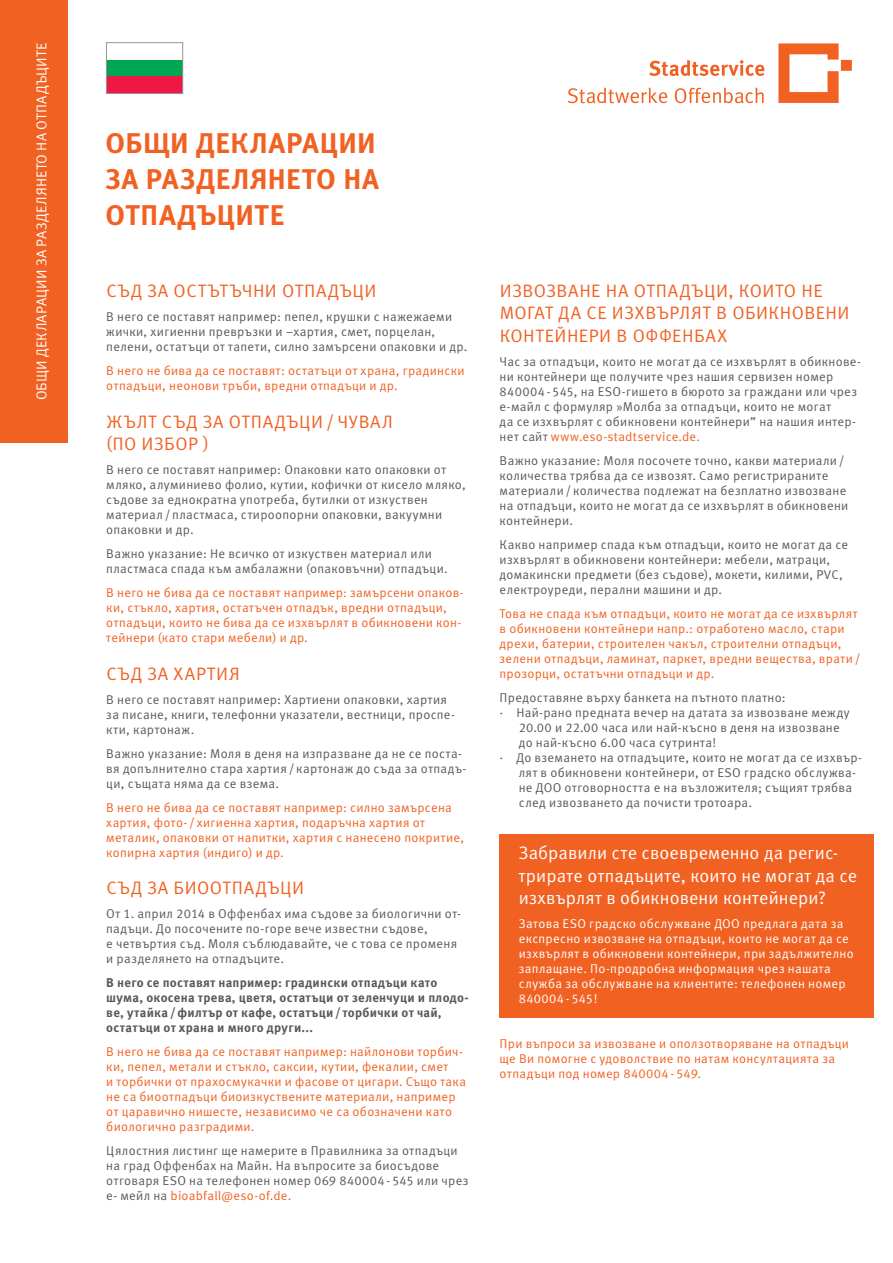
<style>
.page{position:relative;width:893px;height:1263px;background:#fff}
.page>*{position:absolute;margin:0;border:0;box-sizing:border-box;transform-origin:0 0}
.t1{font:700 28.5px/36px "Meta Pro";letter-spacing:.015em;color:#f16122;text-align:justify}
.t2{font:18px/22.5px "Meta Pro Norm";letter-spacing:.03em;color:#f16122}
.t3{font:18px/22.5px "Meta Pro Norm";letter-spacing:.005em;color:#fff}
.t4{font:18px "Meta Pro Norm";letter-spacing:.05em;color:#f16122}
.t5{font:14.25px "Meta Pro Norm";letter-spacing:.01em;color:#fff}
.t6{font:12.75px/15px "Meta Pro Norm";letter-spacing:.025em;color:#58595b}
.t7{font:12.75px/15px "Meta Pro Norm";letter-spacing:.025em;color:#f16122}
.t8{font:12.75px/15px "Meta Pro Norm";letter-spacing:.025em;color:#fff}
.t9{font:700 12.75px/15px "Meta Pro";letter-spacing:.02em;color:#58595b}
.s1{color:#f16122}
</style>
<div class="page">
<svg style="left:778px;top:43px;width:74px;height:60px"></svg>
<svg style="left:649px;top:60px;width:115px;height:16px"></svg>
<svg style="left:568px;top:88px;width:99px;height:15px"></svg>
<svg style="left:675px;top:88px;width:89px;height:15px"></svg>
<div style="left:0;top:0;width:68px;height:442px;background:#f16122"></div>
<div style="left:500px;top:834px;width:374px;height:183px;background:#f16122"></div>
<div style="left:106px;top:53px;width:77px;height:36px;background:#00a651"></div>
<div style="left:106px;top:77px;width:77px;height:17px;background:#ed1846"></div>
<div style="left:106px;top:43px;width:77px;height:17px;background:#fff"></div>
<div style="left:106px;top:43px;width:77px;height:51px;border:1px solid #939598"></div>
<p class="t5" style="left:31px;top:400px;width:359px;rotate:-90deg">ОБЩИ ДЕКЛАРАЦИИ ЗА РАЗДЕЛЯНЕТО НА ОТПАДЪЦИТЕ</p>
<h1 class="t1" style="left:105px;top:123px;width:275px">ОБЩИ ДЕКЛАРАЦИИ ЗА РАЗДЕЛЯНЕТО НА ОТПАДЪЦИТЕ</h1>
<h2 class="t2" style="left:106px;top:278px;width:272px">СЪД ЗА ОСТЪТЪЧНИ ОТПАДЪЦИ</h2>
<p class="t6" style="left:106px;top:308px;width:362px">В него се поставят например: пепел, крушки с нажежаеми жички, хигиенни превръзки и –хартия, смет, порцелан, пелени, остатъци от тапети, силно замърсени опаковки и др.</p>
<p class="t7" style="left:106px;top:362px;width:360px">В него не бива да се поставят: остатъци от храна, градински отпадъци, неонови тръби, вредни отпадъци и др.</p>
<h2 class="t2" style="left:106px;top:409px;width:288px">ЖЪЛТ СЪД ЗА ОТПАДЪЦИ / ЧУВАЛ (ПО ИЗБОР )</h2>
<p class="t6" style="left:106px;top:461px;width:361px">В него се поставят например: Опаковки като опаковки от мляко, алуминиево фолио, кутии, кофички от кисело мляко, съдове за еднократна употреба, бутилки от изкуствен материал / пластмаса, стироопорни опаковки, вакуумни опаковки и др.</p>
<p class="t6" style="left:106px;top:545px;width:343px">Важно указание: Не всичко от изкуствен материал или пластмаса спада към амбалажни (опаковъчни) отпадъци.</p>
<p class="t7" style="left:106px;top:584px;width:359px">В него не бива да се поставят например: замърсени опаков&shy;ки, стъкло, хартия, остатъчен отпадък, вредни отпадъци, отпадъци, които не бива да се изхвърлят в обикновени кон&shy;тейнери (като стари мебели) и др.</p>
<h2 class="t4" style="left:106px;top:660px;width:135px">СЪД ЗА ХАРТИЯ</h2>
<p class="t6" style="left:106px;top:691px;width:350px">В него се поставят например: Хартиени опаковки, хартия за писане, книги, телефонни указатели, вестници, проспе&shy;кти, картонаж.</p>
<p class="t6" style="left:106px;top:745px;width:361px">Важно указание: Моля в деня на изпразване да не се поста&shy;вя допълнително стара хартия/картонаж до съда за отпадъ&shy;ци, същата няма да се взема.</p>
<p class="t7" style="left:106px;top:799px;width:359px">В него не бива да се поставят например: силно замърсена хартия, фото-/хигиенна хартия, подаръчна хартия от металик, опаковки от напитки, хартия с нанесено покритие, копирна хартия (индиго) и др.</p>
<h2 class="t2" style="left:106px;top:875px;width:199px">СЪД ЗА БИООТПАДЪЦИ</h2>
<p class="t6" style="left:106px;top:905px;width:356px">От 1. април 2014 в Оффенбах има съдове за биологични от&shy;падъци. До посочените по-горе вече известни съдове,<br>е четвъртия съд. Моля съблюдавайте, че с това се променя и разделянето на отпадъците.</p>
<p class="t9" style="left:106px;top:974px;width:364px">В него се поставят например: градински отпадъци като шума, окосена трева, цветя, остатъци от зеленчуци и плодо&shy;ве, утайка /филтър от кафе, остатъци/ торбички от чай, остатъци от храна и много други...</p>
<p class="t7" style="left:106px;top:1043px;width:361px">В него не бива да се поставят например: найлонови торбич&shy;ки, пепел, метали и стъкло, саксии, кутии, фекалии, смет<br>и торбички от прахосмукачки и фасове от цигари. Също така не са биоотпадъци биоизкуствените материали, например от царавично нишесте, независимо че са обозначени като биологично разградими.</p>
<p class="t6" style="left:106px;top:1142px;width:364px">Цялостния листинг ще намерите в Правилника за отпадъци на град Оффенбах на Майн. На въпросите за биосъдове отговаря ESO на телефонен номер 069 840004-545 или чрез е- мейл на <span class="s1">bioabfall@eso-of.de.</span></p>
<h2 class="t2" style="left:500px;top:278px;width:351px">ИЗВОЗВАНЕ НА ОТПАДЪЦИ, КОИТО НЕ<br>МОГАТ ДА СЕ ИЗХВЪРЛЯТ В ОБИКНОВЕНИ<br>КОНТЕЙНЕРИ В ОФФЕНБАХ</h2>
<p class="t6" style="left:500px;top:353px;width:363px">Час за отпадъци, които не могат да се изхвърлят в обикнове&shy;ни контейнери ще получите чрез нашия сервизен номер 840004-545, на ESO-гишето в бюрото за граждани или чрез е-майл с формуляр »Молба за отпадъци, които не могат<br>да се изхвърлят с обикновени контейнери” на нашия интер&shy;нет сайт <span class="s1">www.eso-stadtservice.de.</span></p>
<p class="t6" style="left:500px;top:452px;width:350px">Важно указание: Моля посочете точно, какви материали/ количества трябва да се извозят. Само регистрираните материали/ количества подлежат на безплатно извозване на отпадъци, които не могат да се изхвърлят в обикновени контейнери.</p>
<p class="t6" style="left:500px;top:536px;width:350px">Какво например спада към отпадъци, които не могат да се изхвърлят в обикновени контейнери: мебели, матраци, домакински предмети (без съдове), мокети, килими, PVC, електроуреди, перални машини и др.</p>
<p class="t7" style="left:500px;top:605px;width:362px">Това не спада към отпадъци, които не могат да се изхвърлят в обикновени контейнери напр.: отработено масло, стари дрехи, батерии, строителен чакъл, строителни отпадъци, зелени отпадъци, ламинат, паркет, вредни вещества, врати/ прозорци, остатъчни отпадъци и др.</p>
<p class="t6" style="left:500px;top:689px;width:288px">Предоставяне върху банкета на пътното платно:</p>
<p class="t6" style="left:500px;top:704px;width:351px">· Най-рано предната вечер на датата за извозване между</p>
<p class="t6" style="left:519px;top:719px;width:322px">20.00 и 22.00 часа или най-късно в деня на извозване</p>
<p class="t6" style="left:519px;top:734px;width:199px">до най-късно 6.00 часа сутринта!</p>
<p class="t6" style="left:500px;top:749px;width:364px">· До вземането на отпадъците, които не могат да се изхвър-</p>
<p class="t6" style="left:519px;top:764px;width:339px">лят в обикновени контейнери, от ESO градско обслужва-</p>
<p class="t6" style="left:519px;top:779px;width:335px">не ДОО отговорността е на възложителя; същият трябва</p>
<p class="t6" style="left:519px;top:794px;width:235px">след извозването да почисти тротоара.</p>
<h2 class="t3" style="left:519px;top:840px;width:340px">Забравили сте своевременно да регис&shy;трирате отпадъците, които не могат да се изхвърлят в обикновени контейнери?</h2>
<p class="t8" style="left:519px;top:915px;width:336px">Затова ESO градско обслужване ДОО предлага дата за експресно извозване на отпадъци, които не могат да се изхвърлят в обикновени контейнери, при задължително заплащане. По-продробна информация чрез нашата служба за обслужване на клиентите: телефонен номер 840004-545!</p>
<p class="t7" style="left:500px;top:1035px;width:351px">При въпроси за извозване и оползотворяване на отпадъци ще Ви помогне с удоволствие по натам консултацията за отпадъци под номер 840004-549.</p>
</div>
